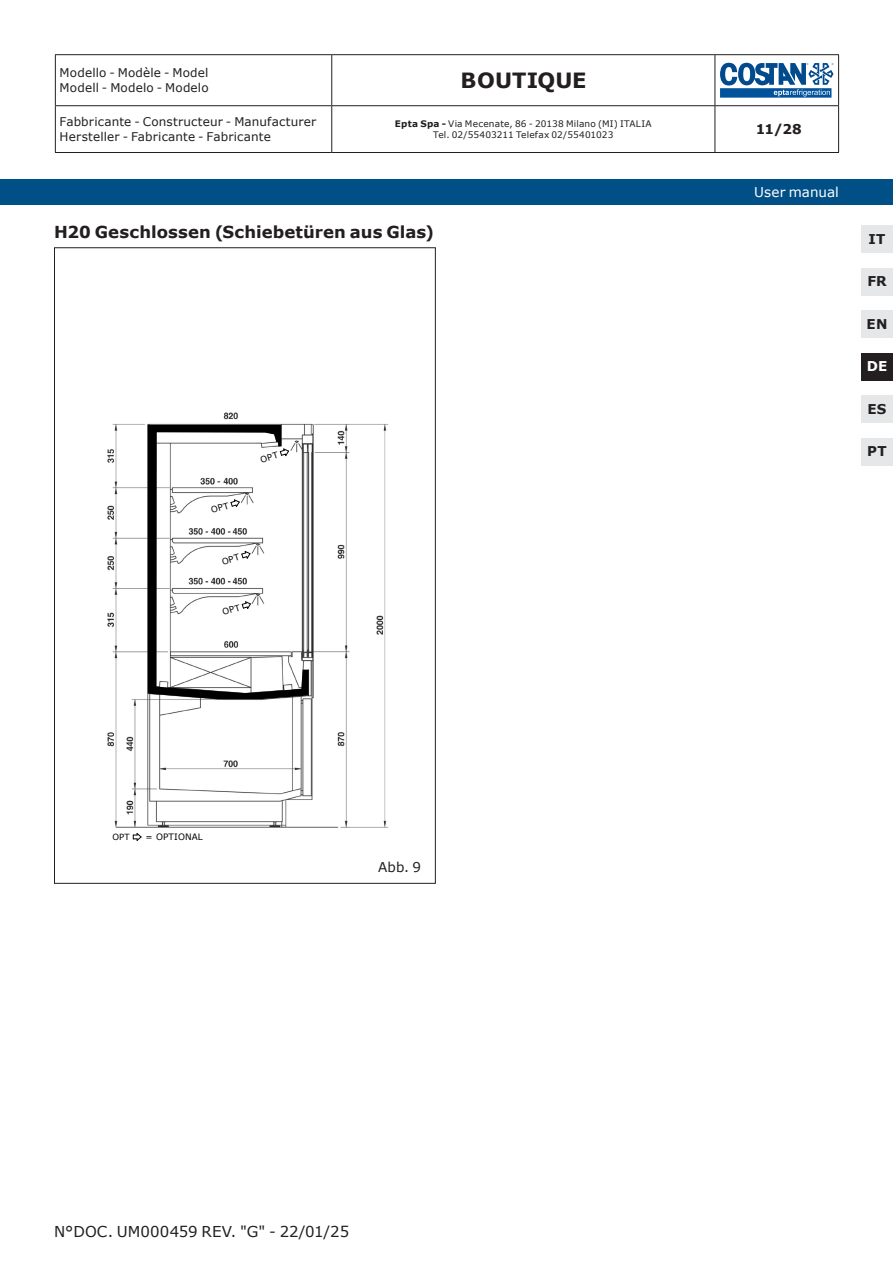
<style>
.page{position:relative;width:893px;height:1263px;background:#fff}
.page>*{position:absolute;margin:0;border:0;box-sizing:border-box;transform-origin:0 0}
.t1{font:700 21px "Verdana";color:#231f20}
.t2{font:700 16.5px "Verdana";letter-spacing:.005em;color:#231f20}
.t3{font:15px "Verdana";letter-spacing:.005em;color:#231f20}
.t4{font:700 13.5px "Verdana";letter-spacing:.015em;color:#231f20}
.t5{font:13.5px "Verdana";color:#fff}
.t6{font:13.5px "Verdana";color:#231f20}
.t7{font:700 13.5px "Verdana";color:#fff}
.t8{font:12px/14.7px "Verdana";letter-spacing:.015em;color:#231f20}
.t9{font:9px/10.9px "Verdana";letter-spacing:.02em;color:#231f20;text-align:center}
.t10{font:8.85px "Verdana";letter-spacing:.01em;color:#000001}
.t11{font:8.55px "Verdana";color:#000001}
.s1{font-weight:700}
</style>
<div class="page">
<hr style="left:55px;top:54px;width:277px;height:1px;background:#231f20">
<hr style="left:55px;top:55px;width:1px;height:50px;background:#231f20">
<hr style="left:332px;top:54px;width:383px;height:1px;background:#231f20">
<hr style="left:331px;top:55px;width:1px;height:50px;background:#231f20">
<hr style="left:715px;top:54px;width:124px;height:1px;background:#231f20">
<hr style="left:715px;top:55px;width:1px;height:50px;background:#231f20">
<hr style="left:838px;top:55px;width:1px;height:50px;background:#231f20">
<hr style="left:55px;top:105px;width:277px;height:1px;background:#231f20">
<hr style="left:55px;top:106px;width:1px;height:46px;background:#231f20">
<hr style="left:332px;top:105px;width:383px;height:1px;background:#231f20">
<hr style="left:331px;top:106px;width:1px;height:46px;background:#231f20">
<hr style="left:715px;top:105px;width:124px;height:1px;background:#231f20">
<hr style="left:715px;top:106px;width:1px;height:46px;background:#231f20">
<hr style="left:838px;top:106px;width:1px;height:46px;background:#231f20">
<hr style="left:55px;top:152px;width:277px;height:1px;background:#231f20">
<hr style="left:332px;top:152px;width:383px;height:1px;background:#231f20">
<hr style="left:715px;top:152px;width:124px;height:1px;background:#231f20">
<svg style="left:720px;top:63px;width:113px;height:35px"></svg>
<div style="left:0;top:179px;width:893px;height:25px;background:#014f87"></div>
<div style="left:861px;top:225px;width:32px;height:28px;background:#e6e7e9"></div>
<div style="left:861px;top:268px;width:32px;height:28px;background:#e6e7e9"></div>
<div style="left:861px;top:310px;width:32px;height:28px;background:#e6e7e9"></div>
<div style="left:861px;top:395px;width:32px;height:28px;background:#e6e7e9"></div>
<div style="left:861px;top:438px;width:32px;height:28px;background:#e6e7e9"></div>
<div style="left:861px;top:353px;width:32px;height:28px;background:#231f20"></div>
<img style="left:107px;top:412px;width:282px;height:427px">
<svg style="left:133px;top:833px;width:8px;height:8px"></svg>
<svg style="left:148px;top:425px;width:161px;height:274px"></svg>
<p class="t8" style="left:60px;top:66px;width:151px">Modello - Modèle - Model<br>Modell - Modelo - Modelo</p>
<h1 class="t1" style="left:460px;top:66px;width:128px">Boutique</h1>
<p class="t8" style="left:60px;top:115px;width:258px">Fabbricante - Constructeur - Manufacturer<br>Hersteller - Fabricante - Fabricante</p>
<p class="t9" style="left:395px;top:118px;width:258px"><span class="s1">Epta Spa -</span> Via Mecenate, 86 - 20138 Milano (MI) ITALIA<br>Tel. 02/55403211 Telefax 02/55401023</p>
<p class="t4" style="left:756px;top:120px;width:48px">11/28</p>
<h2 class="t2" style="left:54px;top:220px;width:381px">H20 Geschlossen (Schiebetüren aus Glas)</h2>
<p class="t5" style="left:754px;top:183px;width:86px">User manual</p>
<p class="t4" style="left:869px;top:229px;width:18px">IT</p>
<p class="t4" style="left:867px;top:272px;width:21px">FR</p>
<p class="t4" style="left:867px;top:314px;width:22px">EN</p>
<p class="t7" style="left:867px;top:357px;width:22px">DE</p>
<p class="t4" style="left:867px;top:399px;width:21px">ES</p>
<p class="t4" style="left:867px;top:442px;width:21px">PT</p>
<p class="t11" style="left:112px;top:831px;width:19px">OPT</p>
<p class="t10" style="left:146px;top:830px;width:59px">= OPTIONAL</p>
<p class="t6" style="left:378px;top:858px;width:44px">Abb. 9</p>
<p class="t3" style="left:54px;top:1221px;width:297px">N°DOC. UM000459 REV. "G" - 22/01/25</p>
</div>
